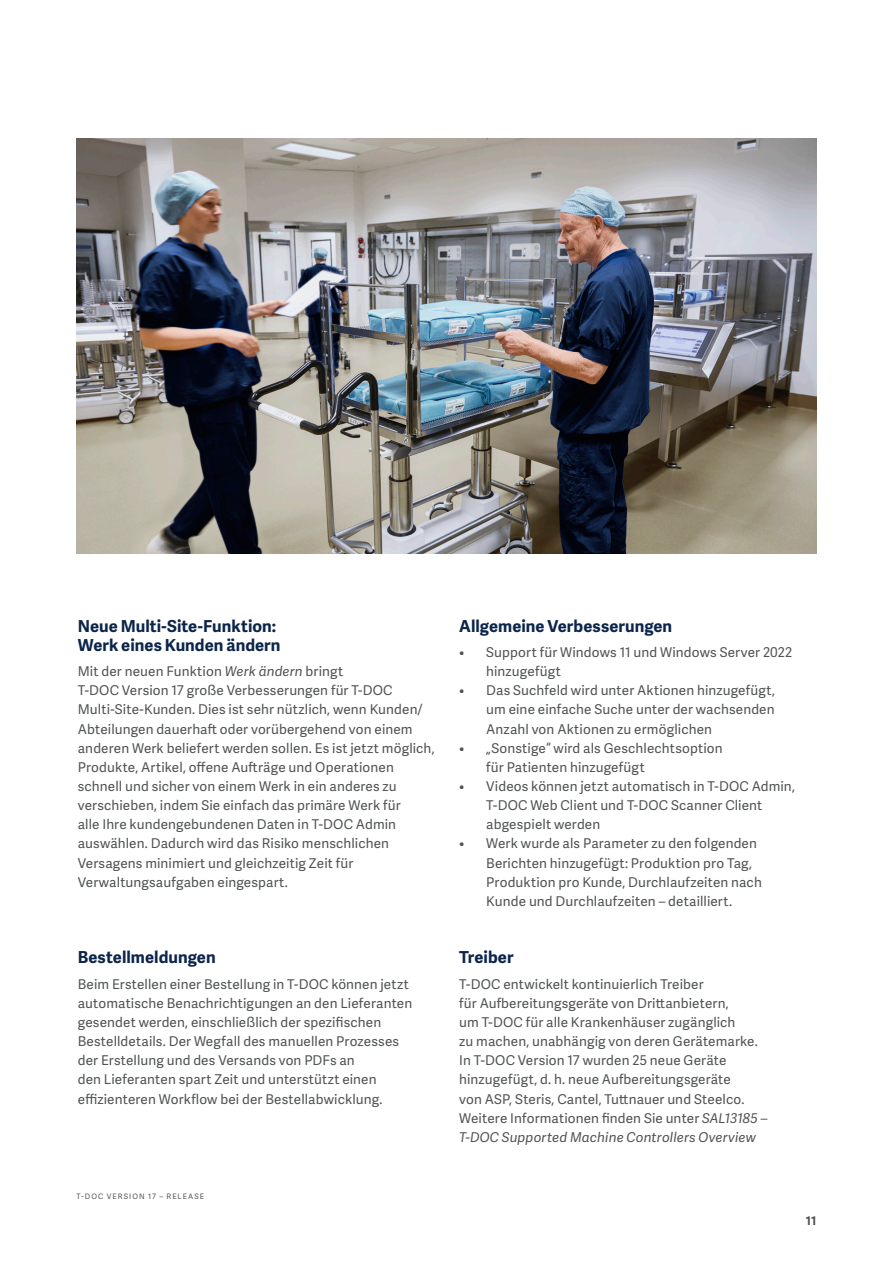
<style>
.page{position:relative;width:893px;height:1263px;background:#fff}
.page>*{position:absolute;margin:0;border:0;box-sizing:border-box;transform-origin:0 0}
.A4_USL_Body_copy_Ade{font:700 16.5px/19.2px "Adelle Sans";letter-spacing:.005em;color:#0c254b}
.A4_USL_Body_copy_Ade-2{font:13.5px/19.2px "Adelle Sans";letter-spacing:.01em;color:#505353}
.t1{font:700 12px "Adelle Sans";color:#505353}
.t2{font:7.5px "Adelle Sans";letter-spacing:.145em;color:#505353}
.s1{font-style:italic}
</style>
<div class="page">
<img style="left:77px;top:138px;width:739px;height:416px">
<p class="A4_USL_Body_copy_Ade" style="left:78px;top:615px;width:204px">Neue Multi-Site-Funktion:<br>Werk eines Kunden ändern</p>
<p class="A4_USL_Body_copy_Ade-2" style="left:78px;top:661px;width:358px">Mit der neuen Funktion <span class="s1">Werk ändern</span> bringt<br>T-DOC Version 17 große Verbesserungen für T-DOC Multi-Site-Kunden. Dies ist sehr nützlich, wenn Kunden/ Abteilungen dauerhaft oder vorübergehend von einem anderen Werk beliefert werden sollen. Es ist jetzt möglich, Produkte, Artikel, offene Aufträge und Operationen schnell und sicher von einem Werk in ein anderes zu verschieben, indem Sie einfach das primäre Werk für<br>alle I hre kundengebundenen Daten in T-DOC Admin auswählen. Dadurch wird das Risiko menschlichen Versagens minimiert und gleichzeitig Zeit für Verwaltungsaufgaben eingespart.</p>
<p class="A4_USL_Body_copy_Ade" style="left:78px;top:947px;width:139px">Bestellmeldungen</p>
<p class="A4_USL_Body_copy_Ade-2" style="left:78px;top:974px;width:336px">Beim Erstellen einer Bestellung in T-DOC können jetzt automatische Benachrichtigungen an den Lieferanten gesendet werden, einschließlich der spezifischen Bestelldetails. Der Wegfall des manuellen Prozesses der Erstellung und des Versands von PDFs an<br>den Lieferanten spart Zeit und unterstützt einen effizienteren Workflow bei der Bestellabwicklung.</p>
<p class="t2" style="left:77px;top:1191px;width:129px">T-DOC VERSION 17 – RELEASE</p>
<p class="A4_USL_Body_copy_Ade" style="left:459px;top:615px;width:214px">Allgemeine Verbesserungen</p>
<p class="A4_USL_Body_copy_Ade-2" style="left:486px;top:642px;width:307px;text-indent:-27px">• Support für Windows 11 und Windows Server 2022 hinzugefügt</p>
<p class="A4_USL_Body_copy_Ade-2" style="left:486px;top:680px;width:290px;text-align:justify;text-indent:-27px">• Das Suchfeld wird unter Aktionen hinzugefügt, um eine einfache Suche unter der wachsenden Anzahl von Aktionen zu ermöglichen</p>
<p class="A4_USL_Body_copy_Ade-2" style="left:486px;top:738px;width:238px;text-indent:-27px">• „Sonstige“ wird als Geschlechtsoption für Patienten hinzugefügt</p>
<p class="A4_USL_Body_copy_Ade-2" style="left:486px;top:776px;width:310px;text-indent:-27px">• Videos können jetzt automatisch in T-DOC Admin,<br>T-DOC Web Client und T-DOC Scanner Client abgespielt werden</p>
<p class="A4_USL_Body_copy_Ade-2" style="left:486px;top:833px;width:277px;text-indent:-27px">• Werk wurde als Parameter zu den folgenden Berichten hinzugefügt: Produktion pro Tag, Produktion pro Kunde, Durchlaufzeiten nach Kunde und Durchlaufzeiten – detailliert.</p>
<p class="A4_USL_Body_copy_Ade" style="left:459px;top:947px;width:56px">Treiber</p>
<p class="A4_USL_Body_copy_Ade-2" style="left:459px;top:974px;width:310px">T-DOC entwickelt kontinuierlich Treiber<br>für Aufbereitungsgeräte von Drittanbietern,<br>um T-DOC für alle Krankenhäuser zugänglich<br>zu machen, unabhängig von deren Gerätemarke.<br>I n T-DOC Version 17 wurden 25 neue Geräte hinzugefügt, d. h. neue Aufbereitungsgeräte<br>von ASP, Steris, Cantel, Tuttnauer und Steelco.<br>Weitere I nformationen finden Sie unter <span class="s1">SAL13185 – T-DOC Supported Machine Controllers Overview</span></p>
<p class="t1" style="left:806px;top:1211px;width:12px">11</p>
</div>
